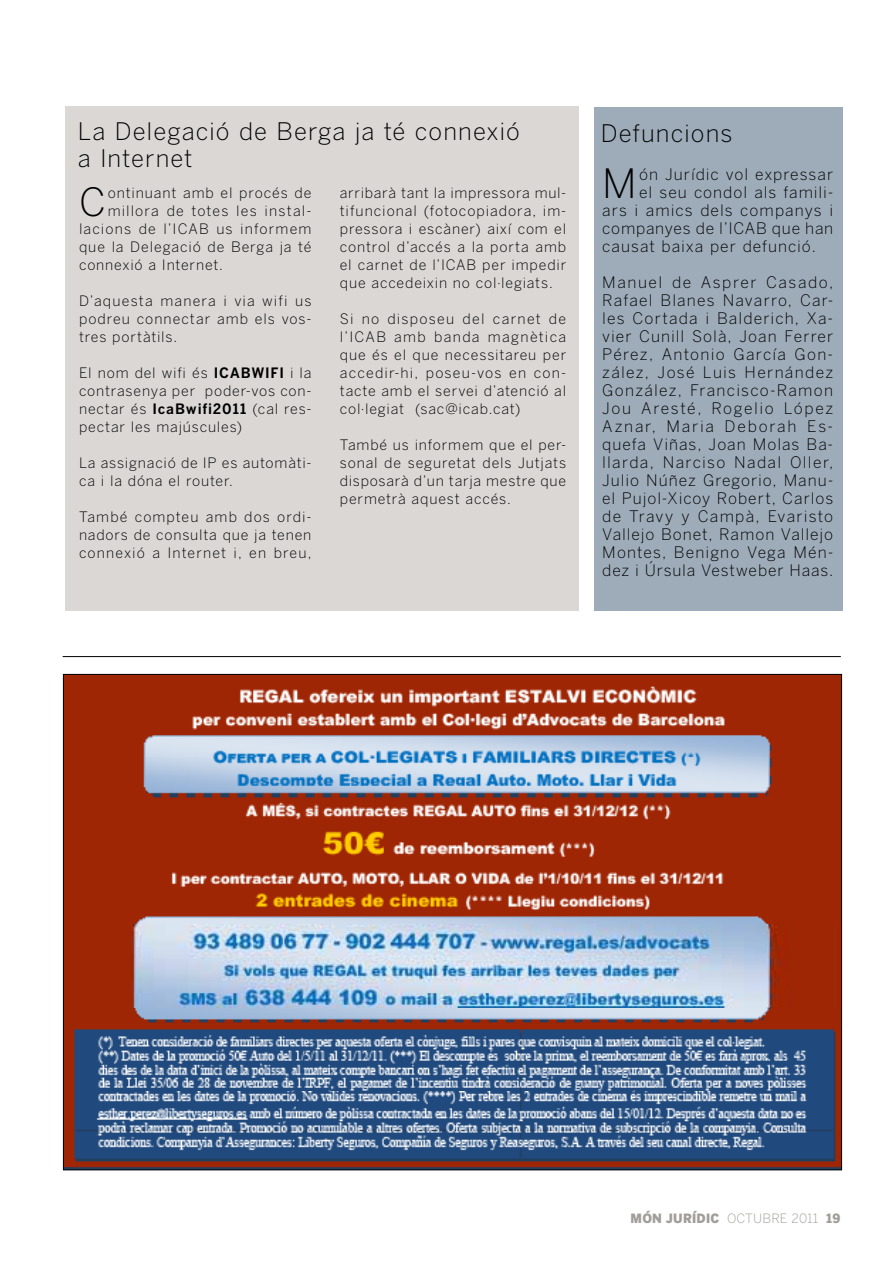
<style>
.page{position:relative;width:893px;height:1263px;background:#fff}
.page>*{position:absolute;margin:0;border:0;box-sizing:border-box;transform-origin:0 0}
.t1{font:300 40.05px "Benton Gothic";color:#000}
.t2{font:300 38.55px "Benton Gothic";color:#000}
.t3{font:300 24px/27px "Benton Gothic";letter-spacing:.04em;color:#000}
.t4{font:300 15.75px/18px "Benton Gothic";letter-spacing:.06em;color:#000;text-align:justify}
.t5{font:300 14.25px/18px "Benton Gothic";letter-spacing:.06em;color:#000;text-align:justify}
.t6{font:300 14.25px "Benton Gothic";letter-spacing:.08em;color:#000}
.t7{font:900 12.75px "Benton Gothic";letter-spacing:.02em;color:#a19e9a}
.s1{font-weight:700}
.s2{font-weight:300}
</style>
<div class="page">
<div style="left:594px;top:107px;width:248px;height:504px;background:#9eacba"></div>
<hr style="left:63px;top:656px;width:778px;height:1px;background:#000">
<img style="left:65px;top:676px;width:775px;height:492px">
<div style="left:65px;top:106px;width:513px;height:505px;background:#dad7d5"></div>
<h3 class="t3" style="left:78px;top:117px;width:444px">La Delegació de Berga ja té connexió a Internet</h3>
<p class="t5" style="left:340px;top:184px;width:228px">arribarà tant la impressora mul&shy;tifuncional (fotocopiadora, im&shy;pressora i escàner) així com el control d’accés a la porta amb el carnet de l’ICAB per impedir que accedeixin no col·legiats.</p>
<p class="t5" style="left:340px;top:310px;width:228px">Si no disposeu del carnet de l’ICAB amb banda magnètica que és el que necessitareu per accedir-hi, poseu-vos en con&shy;tacte amb el servei d’atenció al col·legiat (sac@icab.cat)</p>
<p class="t5" style="left:340px;top:436px;width:228px">També us informem que el per&shy;sonal de seguretat dels Jutjats disposarà d’un tarja mestre que permetrà aquest accés.</p>
<h2 class="t2" style="left:79px;top:179px;width:28px">C</h2>
<p class="t5" style="left:108px;top:184px;width:205px">ontinuant amb el procés de</p>
<p class="t6" style="left:108px;top:202px;width:205px">millora de totes les instal-</p>
<p class="t6" style="left:79px;top:220px;width:234px">lacions de l’ICAB us informem</p>
<p class="t5" style="left:79px;top:238px;width:234px">que la Delegació de Berga ja té</p>
<p class="t5" style="left:79px;top:256px;width:145px">connexió a Internet.</p>
<p class="t5" style="left:79px;top:292px;width:234px">D’aquesta manera i via wifi us podreu connectar amb els vos&shy;tres portàtils.</p>
<p class="t5" style="left:79px;top:364px;width:234px">El nom del wifi és <span class="s1">ICABWIFI</span> i la contrasenya per poder-vos con&shy;nectar és <span class="s1">IcaBwifi2011</span> (cal res&shy;pectar les majúscules)</p>
<p class="t5" style="left:79px;top:454px;width:234px">La assignació de IP es automàti&shy;ca i la dóna el router.</p>
<p class="t5" style="left:79px;top:508px;width:234px">També compteu amb dos ordi&shy;nadors de consulta que ja tenen connexió a Internet i, en breu,</p>
<h3 class="t3" style="left:601px;top:119px;width:133px">Defuncions</h3>
<h1 class="t1" style="left:602px;top:160px;width:36px">M</h1>
<p class="t4" style="left:639px;top:165px;width:195px">ón Jurídic vol expressar</p>
<p class="t4" style="left:639px;top:183px;width:196px">el seu condol als famili-</p>
<p class="t4" style="left:602px;top:201px;width:232px">ars i amics dels companys i</p>
<p class="t4" style="left:602px;top:219px;width:233px">companyes de l’ICAB que han</p>
<p class="t4" style="left:602px;top:237px;width:215px">causat baixa per defunció.</p>
<p class="t4" style="left:602px;top:273px;width:233px">Manuel de Asprer Casado, Rafael Blanes Navarro, Car&shy;les Cortada i Balderich, Xa&shy;vier Cunill Solà, Joan Ferrer Pérez, Antonio García Gon&shy;zález, José Luis Hernández González, Francisco-Ramon Jou Aresté, Rogelio López Aznar, Maria Deborah Es&shy;quefa Viñas, Joan Molas Ba&shy;llarda, Narciso Nadal Oller, Julio Núñez Gregorio, Manu&shy;el Pujol-Xicoy Robert, Carlos de Travy y Campà, Evaristo Vallejo Bonet, Ramon Vallejo Montes, Benigno Vega Mén&shy;dez i Úrsula Vestweber Haas.</p>
<p class="t7" style="left:631px;top:1210px;width:211px">MÓN JURÍDIC <span class="s2">OCTUBRE 2011</span> 19</p>
</div>
